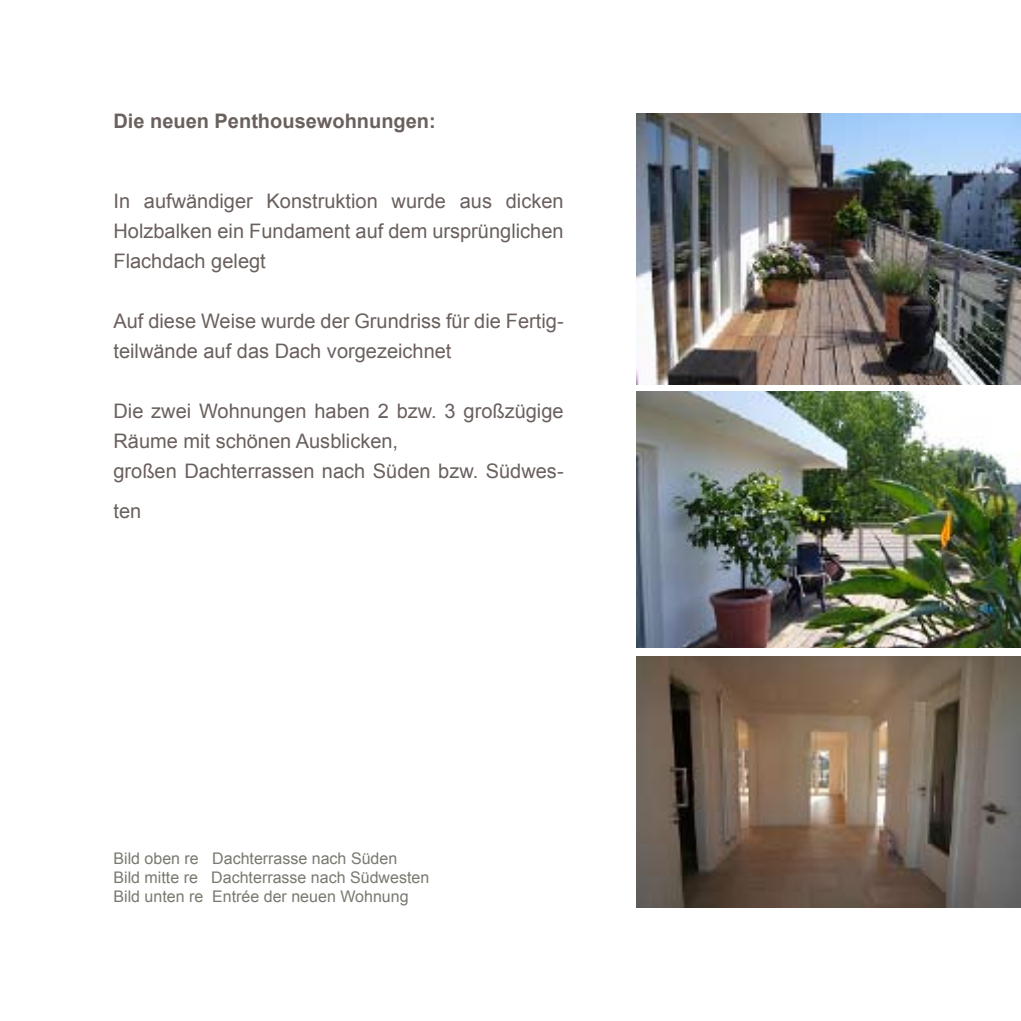
<style>
.page{position:relative;width:1021px;height:1021px;background:#fff}
.page>*{position:absolute;margin:0;border:0;box-sizing:border-box;transform-origin:0 0}
.t1{font:20px/30px "Arial";color:#6a605d}
.t2{font:700 20px "Arial";color:#6a605d}
.t3{font:16px/19.2px "Arial";color:#78796f}
</style>
<div class="page">
<img style="left:637px;top:113px;width:383px;height:271px">
<img style="left:637px;top:391px;width:383px;height:256px">
<img style="left:637px;top:656px;width:383px;height:251px">
<p class="t2" style="left:113px;top:108px;width:324px">Die neuen Penthousewohnungen:</p>
<p class="t1" style="left:113px;top:186px;width:452px;text-align:justify">In aufwändiger Konstruktion wurde aus dicken Holzbalken ein Fundament auf dem ursprünglichen Flachdach gelegt</p>
<p class="t1" style="left:113px;top:306px;width:452px">Auf diese Weise wurde der Grundriss für die Fertig&shy;teilwände auf das Dach vorgezeichnet</p>
<p class="t1" style="left:113px;top:396px;width:452px">Die zwei Wohnungen haben 2 bzw. 3 großzügige<br>Räume mit schönen Ausblicken,<br>großen Dachterrassen nach Süden bzw. Südwes-</p>
<p class="t1" style="left:113px;top:496px;width:29px">ten</p>
<p class="t3" style="left:113px;top:849px;width:317px">Bild oben re Dachterrasse nach Süden<br>Bild mitte re Dachterrasse nach Südwesten<br>Bild unten re Entrée der neuen Wohnung</p>
</div>
